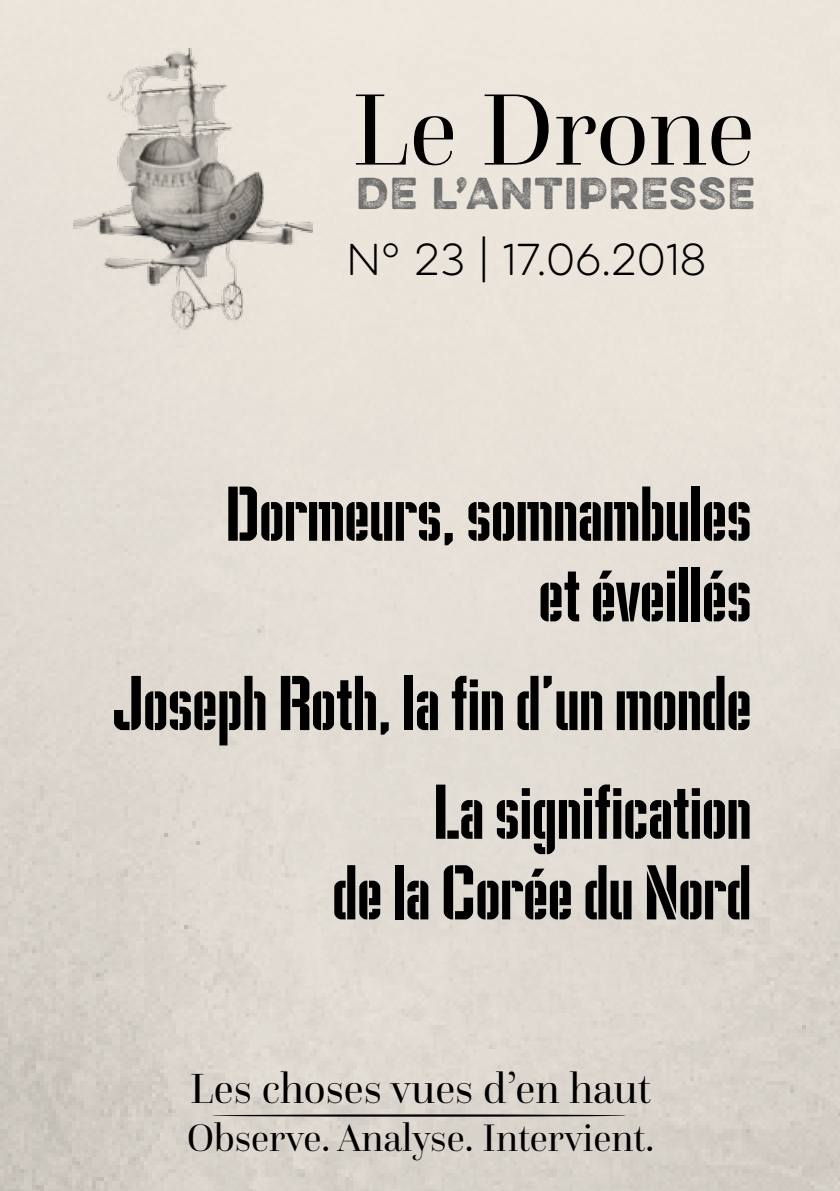
<style>
.page{position:relative;width:840px;height:1191px;background:#fff}
.page>*{position:absolute;margin:0;border:0;box-sizing:border-box;transform-origin:0 0}
.t1{font:106px "Questa Grande";color:#000}
.t2{font:73.2px/80.6px "Danger";color:#000;text-align:right}
.t3{font:44px "Questa Grande";color:#000}
.t4{font:40px "Questa Grande";color:#000}
.t5{font:100 40px "Eveleth Clean";color:#000}
.t6{font:300 40px "Eveleth Dot";letter-spacing:.05em;color:#6d6d6c}
</style>
<div class="page">
<img style="left:0;top:0;width:839px;height:1191px">
<img style="left:74px;top:49px;width:238px;height:286px">
<hr style="left:212px;top:1114px;width:414px;height:2px;background:#000;border-radius:50%">
<h1 class="t1" style="left:352px;top:66px;width:404px">Le Drone</h1>
<p class="t6" style="left:356px;top:162px;width:399px">DE L’ANTIPRESSE</p>
<p class="t5" style="left:346px;top:232px;width:362px">N° 23 | 17.06.2018</p>
<p class="t2" style="left:226px;top:472px;width:527px">Dormeurs, somnambules et éveillés</p>
<p class="t2" style="left:113px;top:647px;width:639px;line-height:108.6px">Joseph Roth, la fin d’un monde<br>La signification</p>
<p class="t2" style="left:332px;top:850px;width:420px">de la Corée du Nord</p>
<p class="t3" style="left:190px;top:1062px;width:462px">Les choses vues d’en haut</p>
<p class="t4" style="left:187px;top:1113px;width:468px">Observe. Analyse. Intervient.</p>
</div>
